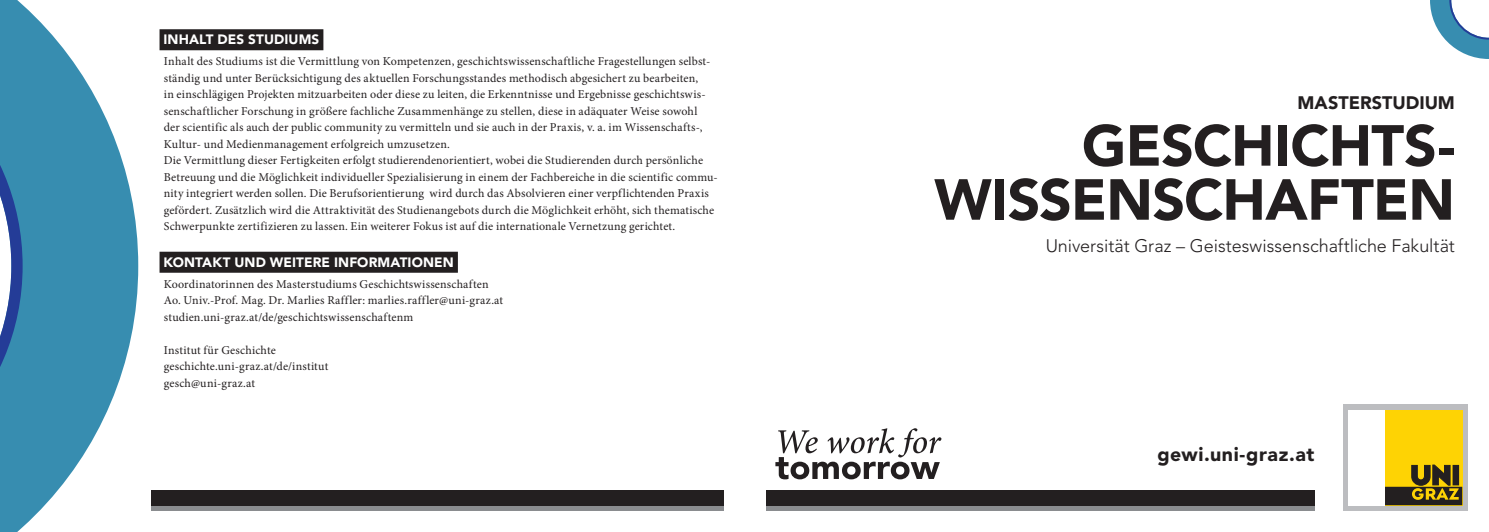
<style>
.page{position:relative;width:1489px;height:532px;background:#fff}
.page>*{position:absolute;margin:0;border:0;box-sizing:border-box;transform-origin:0 0}
.t1{font:900 57.15px/54px "Avenir LT Std";letter-spacing:-.01em;color:#231f20;text-align:right}
.t2{font:900 19.5px "Avenir LT Std";letter-spacing:.03em;color:#231f20}
.t3{font:300 18px "Avenir LT Std";color:#231f20}
.t4{font:900 18px "Avenir LT Std";letter-spacing:-.005em;color:#231f20}
.t5{font:900 13.5px "Avenir LT Std";letter-spacing:.01em;color:#fff}
.t6{font:12px/16.5px "Minion Pro";letter-spacing:.015em;color:#231f20}
</style>
<div class="page">
<svg style="left:1430px;top:0;width:58px;height:59px"></svg>
<svg style="left:0;top:0;width:138px;height:531px;fill:#378db0"></svg>
<svg style="left:0;top:29px;width:23px;height:474px;background:#4689b3"></svg>
<svg style="left:1343px;top:404px;width:124px;height:106px;background:#c0bdab"></svg>
<div style="left:1348px;top:409px;width:36px;height:96px;background:#fff"></div>
<div style="left:1384px;top:409px;width:77px;height:96px;background:#fed304"></div>
<svg style="left:1384px;top:465px;width:77px;height:40px"></svg>
<div style="left:159px;top:29px;width:164px;height:21px;background:#231f20"></div>
<div style="left:159px;top:251px;width:299px;height:21px;background:#231f20"></div>
<div style="left:765px;top:489px;width:549px;height:16px;background:#231f20"></div>
<div style="left:765px;top:505px;width:549px;height:5px;background:#8a8c8f"></div>
<div style="left:151px;top:489px;width:572px;height:16px;background:#231f20"></div>
<div style="left:151px;top:505px;width:572px;height:5px;background:#8a8c8f"></div>
<svg style="left:775px;top:428px;width:166px;height:51px"></svg>
<p class="t5" style="left:163px;top:31px;width:157px">INHALT DES STUDIUMS</p>
<p class="t6" style="left:164px;top:53px;width:555px">Inhalt des Studiums ist die Vermittlung von Kompetenzen, geschichtswissenschaftliche Fragestellungen selbst&shy;ständig und unter Berücksichtigung des aktuellen Forschungsstandes methodisch abgesichert zu bearbeiten,<br>in einschlägigen Projekten mitzuarbeiten oder diese zu leiten, die Erkenntnisse und Ergebnisse geschichtswis&shy;senschaftlicher Forschung in größere fachliche Zusammenhänge zu stellen, diese in adäquater Weise sowohl<br>der scientific als auch der public community zu vermitteln und sie auch in der Praxis, v. a. im Wissenschafts-, Kultur- und Medienmanagement erfolgreich umzusetzen.<br>Die Vermittlung dieser Fertigkeiten erfolgt studierendenorientiert, wobei die Studierenden durch persönliche Betreuung und die Möglichkeit individueller Spezialisierung in einem der Fachbereiche in die scientific commu&shy;nity integriert werden sollen. Die Berufsorientierung wird durch das Absolvieren einer verpflichtenden Praxis gefördert. Zusätzlich wird die Attraktivität des Studienangebots durch die Möglichkeit erhöht, sich thematische Schwerpunkte zertifizieren zu lassen. Ein weiterer Fokus ist auf die internationale Vernetzung gerichtet.</p>
<p class="t5" style="left:163px;top:254px;width:292px">KONTAKT UND WEITERE INFORMATIONEN</p>
<p class="t6" style="left:164px;top:275px;width:341px">Koordinatorinnen des Masterstudiums Geschichtswissenschaften<br>Ao. Univ.-Prof. Mag. Dr. Marlies Raffler: marlies.raffler@uni-graz.at studien.uni-graz.at/de/geschichtswissenschaftenm</p>
<p class="t6" style="left:164px;top:341px;width:166px">Institut für Geschichte geschichte.uni-graz.at/de/institut gesch@uni-graz.at</p>
<h3 class="t4" style="left:1297px;top:91px;width:159px">MASTERSTUDIUM</h3>
<h1 class="t1" style="left:934px;top:118px;width:522px">GESCHICHTS-<br>WISSENSCHAFTEN</h1>
<h3 class="t3" style="left:1045px;top:235px;width:411px">Universität Graz – Geisteswissenschaftliche Fakultät</h3>
<h2 class="t2" style="left:1157px;top:442px;width:159px">gewi.uni-graz.at</h2>
</div>
